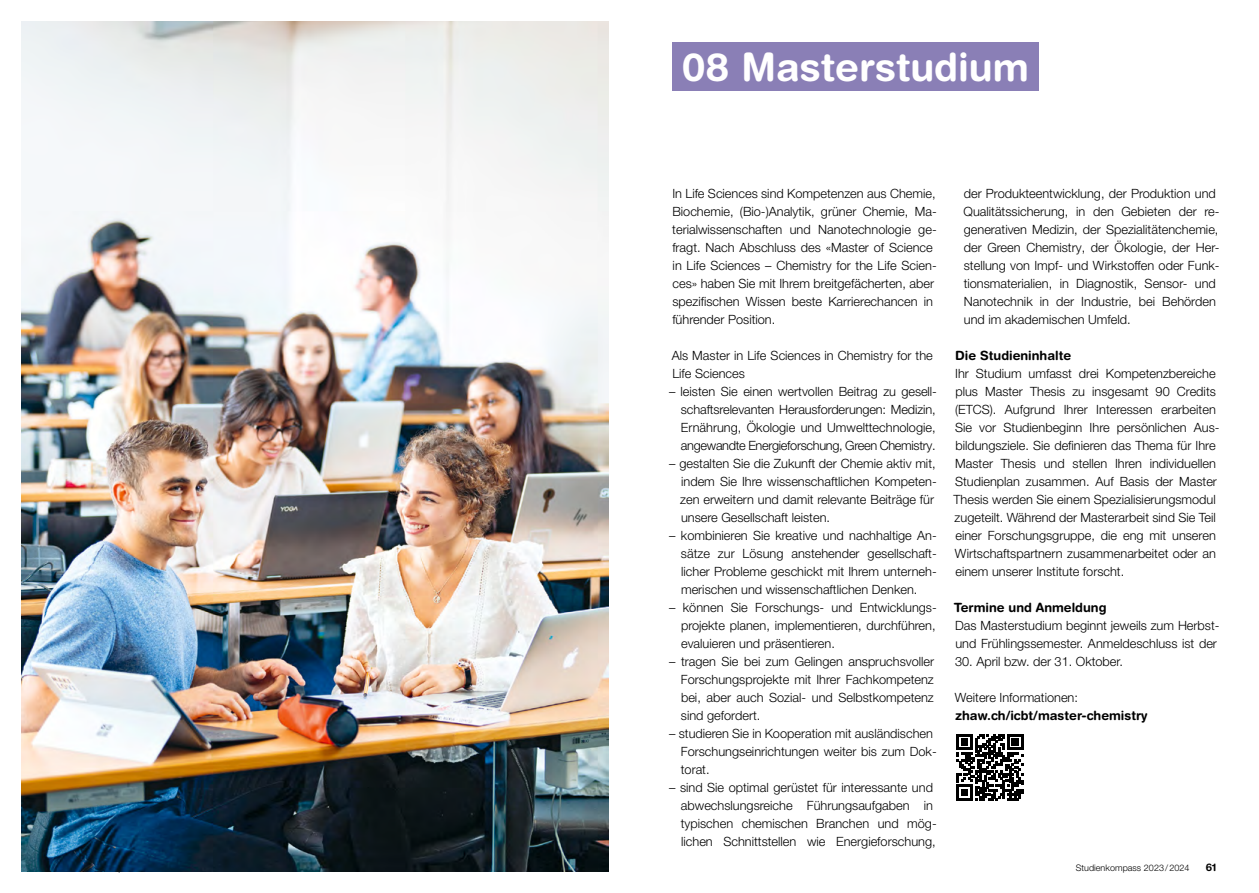
<style>
.page{position:relative;width:1259px;height:893px;background:#fff}
.page>*{position:absolute;margin:0;border:0;box-sizing:border-box;transform-origin:0 0}
.t1{font:700 39px "Helvetica Rounded LT Std";color:#fff}
.t2{font:300 12.75px/18px "Helvetica Neue LT Pro";color:#000}
.t3{font:700 12.75px "Helvetica Rounded LT Std";color:#000}
.t4{font:700 10.5px "Helvetica Rounded LT Std";color:#000}
.t5{font:300 9px "Helvetica Neue LT Pro";letter-spacing:.005em;color:#000}
</style>
<div class="page">
<div style="left:672px;top:43px;width:366px;height:48px;background:#8a7fb6"></div>
<svg style="left:956px;top:734px;width:67px;height:66px"></svg>
<img style="left:21px;top:21px;width:587px;height:851px">
<h1 class="t1" style="left:682px;top:43px;width:349px">08 Masterstudium</h1>
<p class="t2" style="left:672px;top:184px;width:266px">In Life Sciences sind Kompetenzen aus Chemie, Biochemie, (Bio-)Analytik, grüner Chemie, Ma&shy;terialwissenschaften und Nanotechnologie ge&shy;fragt. Nach Abschluss des «Master of Science in Life Sciences – Chemistry for the Life Scien&shy;ces» haben Sie mit Ihrem breitgefächerten, aber spezifischen Wissen beste Karrierechancen in führender Position.</p>
<p class="t2" style="left:671px;top:346px;width:263px">Als Master in Life Sciences in Chemistry for the<br>Life Sciences</p>
<p class="t2" style="left:681px;top:382px;width:257px;text-align:justify;text-indent:-12px">– leisten Sie einen wertvollen Beitrag zu gesell&shy;schaftsrelevanten Herausforderungen: Medizin, Ernährung, Ökologie und Umwelttechnologie, angewandte Energieforschung, Green Chemistry.</p>
<p class="t2" style="left:680px;top:454px;width:258px;text-indent:-11px">– gestalten Sie die Zukunft der Chemie aktiv mit, indem Sie Ihre wissenschaftlichen Kompeten&shy;zen erweitern und damit relevante Beiträge für unsere Gesellschaft leisten.</p>
<p class="t2" style="left:681px;top:526px;width:257px;text-align:justify;text-indent:-12px">– kombinieren Sie kreative und nachhaltige An&shy;sätze zur Lösung anstehender gesellschaft&shy;licher Probleme geschickt mit Ihrem unterneh&shy;merischen und wissenschaftlichen Denken.</p>
<p class="t2" style="left:681px;top:598px;width:257px;text-align:justify;text-indent:-12px">– können Sie Forschungs- und Entwicklungs&shy;projekte planen, implementieren, durchführen, evaluieren und präsentieren.</p>
<p class="t2" style="left:681px;top:652px;width:255px;text-align:justify;text-indent:-12px">– tragen Sie bei zum Gelingen anspruchsvoller Forschungsprojekte mit Ihrer Fachkompetenz bei, aber auch Sozial- und Selbstkompetenz sind gefordert.</p>
<p class="t2" style="left:681px;top:724px;width:257px;text-indent:-12px">– studieren Sie in Kooperation mit ausländischen<br>Forschungseinrichtungen weiter bis zum Dok&shy;torat.</p>
<p class="t2" style="left:681px;top:778px;width:257px;text-indent:-12px">– sind Sie optimal gerüstet für interessante und abwechslungsreiche Führungsaufgaben in typischen chemischen Branchen und mög&shy;lichen Schnittstellen wie Energieforschung,</p>
<p class="t2" style="left:963px;top:184px;width:257px">der Produkteentwicklung, der Produktion und Qualitätssicherung, in den Gebieten der re&shy;generativen Medizin, der Spezialitätenchemie, der Green Chemistry, der Ökologie, der Her&shy;stellung von Impf- und Wirkstoffen oder Funk&shy;tionsmaterialien, in Diagnostik, Sensor- und Nanotechnik in der Industrie, bei Behörden und im akademischen Umfeld.</p>
<p class="t3" style="left:955px;top:348px;width:118px">Die Studieninhalte</p>
<p class="t2" style="left:953px;top:364px;width:268px">Ihr Studium umfasst drei Kompetenzbereiche plus Master Thesis zu insgesamt 90 Credits (ETCS). Aufgrund Ihrer Interessen erarbeiten Sie vor Studienbeginn Ihre persönlichen Aus&shy;bildungsziele. Sie definieren das Thema für Ihre Master Thesis und stellen Ihren individuellen Studienplan zusammen. Auf Basis der Master Thesis werden Sie einem Spezialisierungsmodul zugeteilt. Während der Masterarbeit sind Sie Teil einer Forschungsgruppe, die eng mit unseren Wirtschaftspartnern zusammenarbeitet oder an einem unserer Institute forscht.</p>
<p class="t3" style="left:954px;top:600px;width:154px">Termine und Anmeldung</p>
<p class="t2" style="left:955px;top:616px;width:266px">Das Masterstudium beginnt jeweils zum Herbst&shy;und Frühlingssemester. Anmeldeschluss ist der</p>
<p class="t2" style="left:955px;top:652px;width:169px">30. April bzw. der 31. Oktober.</p>
<p class="t2" style="left:955px;top:688px;width:125px">Weitere Informationen:</p>
<p class="t3" style="left:955px;top:708px;width:194px">zhaw.ch/icbt/master-chemistry</p>
<p class="t5" style="left:1075px;top:862px;width:115px">Studienkompass 2023/2024</p>
<p class="t4" style="left:1205px;top:861px;width:12px">61</p>
</div>
